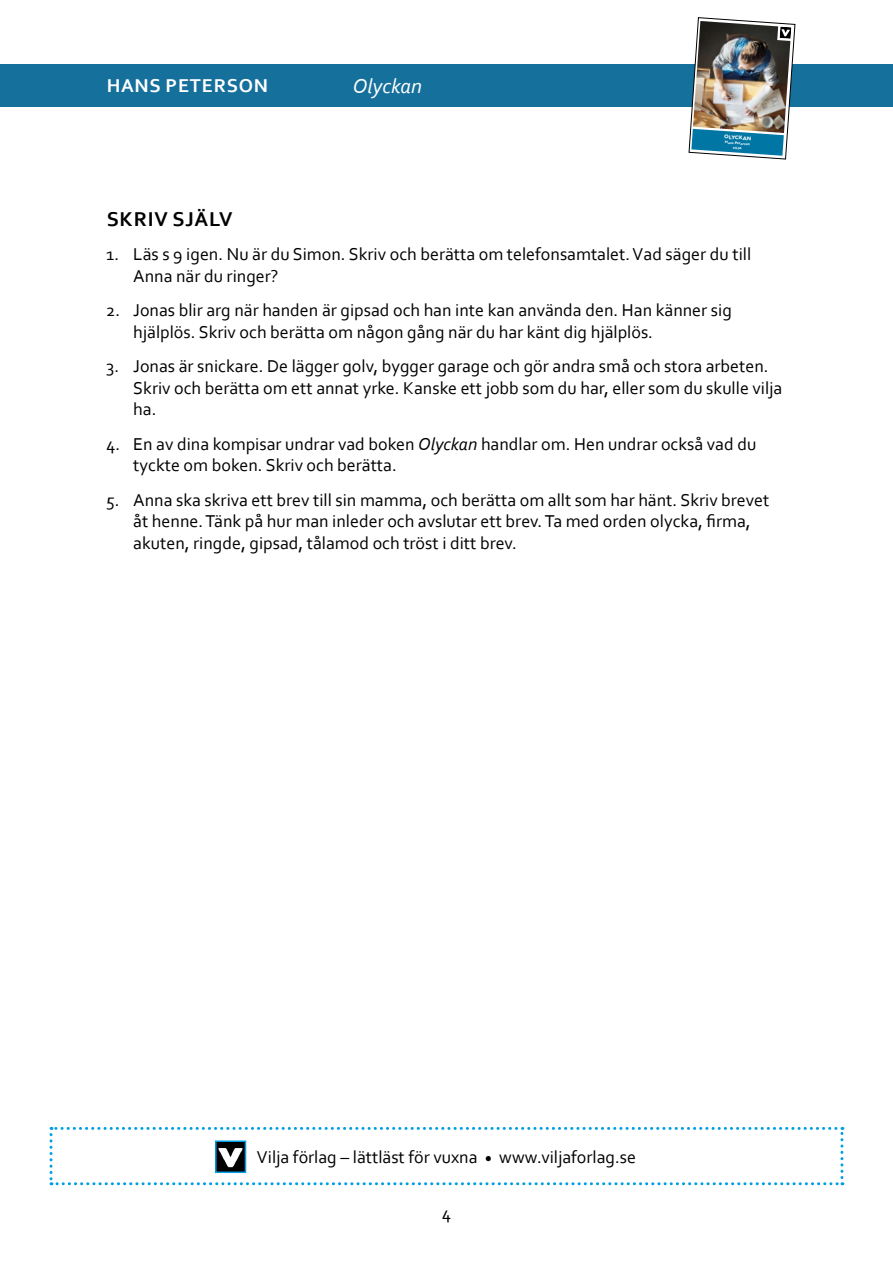
<style>
.page{position:relative;width:893px;height:1263px;background:#fff}
.page>*{position:absolute;margin:0;border:0;box-sizing:border-box;transform-origin:0 0}
.t1{font:700 21px "Corbel";letter-spacing:.04em;color:#000}
.t2{font:italic 21px "Corbel";color:#fff}
.t3{font:700 19.5px "Corbel";letter-spacing:.04em;color:#fff}
.t4{font:18px/21.6px "Corbel";color:#000}
.t5{font:700 5.25px "Gill Sans";color:#fff}
.t6{font:700 3.6px "Gill Sans";color:#fff}
.t7{font:700 3.15px "Gill Sans";color:#fff}
.s1{font-style:italic}
</style>
<div class="page">
<svg style="left:50px;top:1127px;width:793px;height:58px"></svg>
<img style="left:218px;top:1143px;width:25px;height:27px">
<div style="left:215px;top:1140px;width:31px;height:33px;border:2px solid #009fe3"></div>
<div style="left:0;top:64px;width:893px;height:42px;background:#16709c"></div>
<img style="left:689px;top:17px;width:106px;height:142px">
<p class="t3" style="left:107px;top:74px;width:163px">HANS PETERSON</p>
<p class="t2" style="left:353px;top:73px;width:71px">Olyckan</p>
<p class="t5" style="left:725px;top:133px;width:29px;rotate:4deg">OLYCKAN</p>
<p class="t6" style="left:725px;top:140px;width:27px;rotate:4deg">Hans Peterson</p>
<p class="t7" style="left:733px;top:146px;width:10px;rotate:4deg">VILJA</p>
<p class="t1" style="left:107px;top:206px;width:127px">SKRIV SJÄLV</p>
<p class="t4" style="left:133px;top:243px;width:619px;text-indent:-27px">1. Läs s 9 igen. Nu är du Simon. Skriv och berätta om telefonsamtalet. Vad säger du till<br>Anna när du ringer?</p>
<p class="t4" style="left:133px;top:299px;width:600px;text-indent:-27px">2. Jonas blir arg när handen är gipsad och han inte kan använda den. Han känner sig hjälplös. Skriv och berätta om någon gång när du har känt dig hjälplös.</p>
<p class="t4" style="left:133px;top:355px;width:651px;text-indent:-27px">3. Jonas är snickare. De lägger golv, bygger garage och gör andra små och stora arbeten.<br>Skriv och berätta om ett annat yrke. Kanske ett jobb som du har, eller som du skulle vilja ha.</p>
<p class="t4" style="left:133px;top:432px;width:624px;text-indent:-27px">4. En av dina kompisar undrar vad boken <span class="s1">Olyckan</span> handlar om. Hen undrar också vad du tyckte om boken. Skriv och berätta.</p>
<p class="t4" style="left:133px;top:488px;width:637px;text-indent:-27px">5. Anna ska skriva ett brev till sin mamma, och berätta om allt som har hänt. Skriv brevet åt henne. Tänk på hur man inleder och avslutar ett brev. Ta med orden olycka, firma, akuten, ringde, gipsad, tålamod och tröst i ditt brev.</p>
<p class="t4" style="left:257px;top:1145px;width:381px">Vilja förlag – lättläst för vuxna <sub>•</sub> www.viljaforlag.se</p>
<p class="t4" style="left:442px;top:1202px;width:11px">4</p>
</div>
